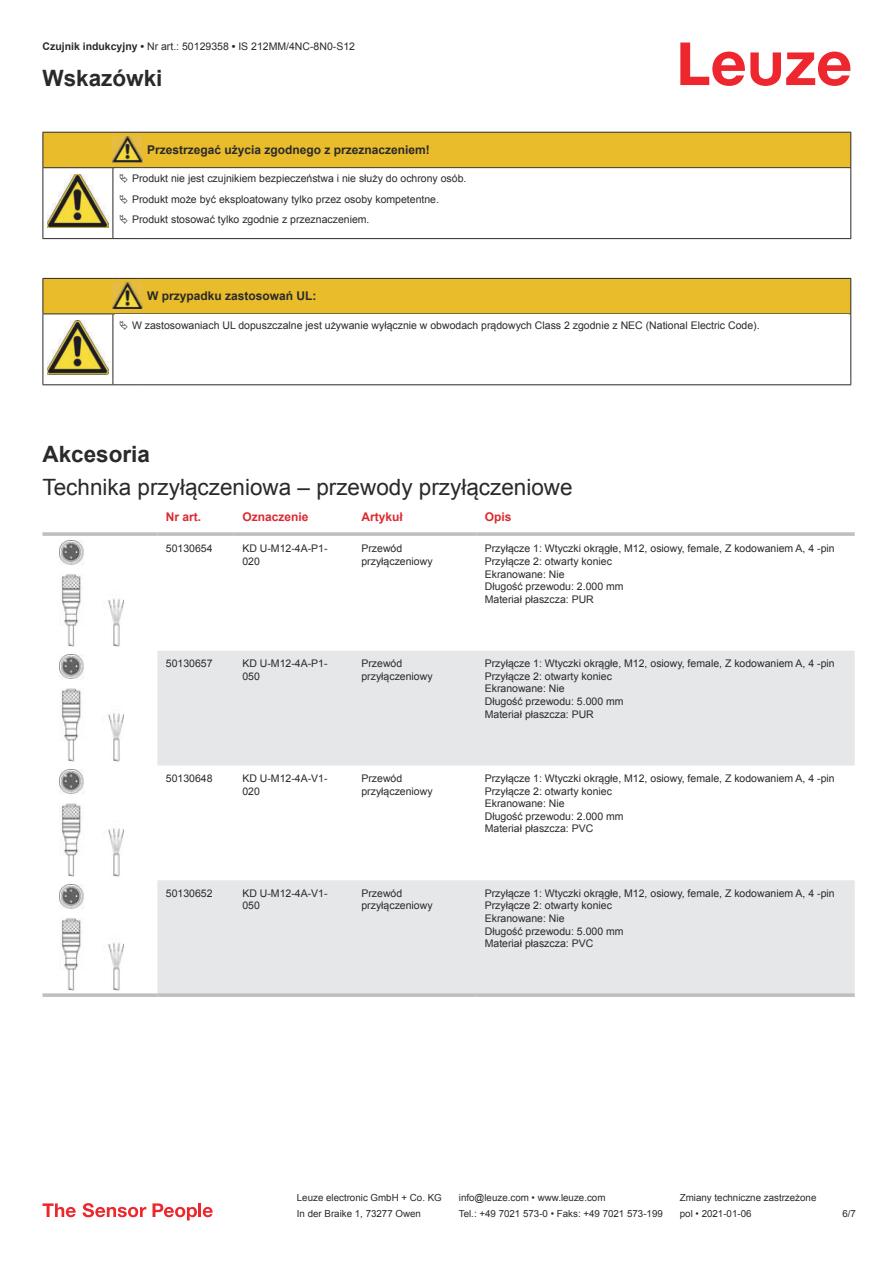
<style>
.page{position:relative;width:893px;height:1263px;background:#fff}
.page>*{position:absolute;margin:0;border:0;box-sizing:border-box;transform-origin:0 0}
.t1{font:22.5px "Arial";color:#2b292a}
.t2{font:700 22.5px "Arial";color:#2b292a}
.t3{font:700 12px "Arial";color:#2b292a}
.t4{font:700 12px "Arial";color:#db2a30}
.t5{font:10.5px/12.6px "Arial";color:#2b292a}
.t6{font:9.75px "Arial";color:#2b292a}
.s1{font-weight:700}
</style>
<div class="page">
<svg style="left:680px;top:43px;width:170px;height:43px"></svg>
<svg style="left:157px;top:651px;width:698px;height:342px;fill:#e6e7e9"></svg>
<svg style="left:43px;top:532px;width:114px;height:4px"></svg>
<hr style="left:157px;top:532px;width:77px;height:4px;background:#c6c7c9">
<svg style="left:234px;top:532px;width:119px;height:4px"></svg>
<svg style="left:353px;top:532px;width:123px;height:4px"></svg>
<hr style="left:476px;top:532px;width:379px;height:4px;background:#c6c7c9">
<svg style="left:43px;top:993px;width:114px;height:4px"></svg>
<hr style="left:157px;top:993px;width:77px;height:4px;background:#bdbfc1">
<hr style="left:234px;top:993px;width:119px;height:4px;background:#bdbfc1">
<svg style="left:353px;top:993px;width:123px;height:4px"></svg>
<hr style="left:476px;top:993px;width:379px;height:4px;background:#bdbfc1">
<img style="left:59px;top:540px;width:65px;height:106px">
<img style="left:59px;top:655px;width:65px;height:106px">
<img style="left:59px;top:770px;width:65px;height:106px">
<img style="left:59px;top:884px;width:65px;height:107px">
<svg style="left:43px;top:1203px;width:33px;height:14px"></svg>
<svg style="left:83px;top:1203px;width:63px;height:14px"></svg>
<svg style="left:153px;top:1203px;width:44px;height:17px"></svg>
<hr style="left:198px;top:1203px;width:3px;height:14px;background:#ed272d">
<svg style="left:203px;top:1207px;width:10px;height:10px"></svg>
<hr style="left:43px;top:238px;width:70px;height:1px;background:#2b292a">
<hr style="left:113px;top:238px;width:30px;height:1px;background:#2b292a">
<hr style="left:143px;top:238px;width:708px;height:1px;background:#2b292a">
<div style="left:44px;top:279px;width:806px;height:34px;background:#e8bc2a"></div>
<hr style="left:43px;top:278px;width:70px;height:1px;background:#2b292a">
<hr style="left:43px;top:279px;width:1px;height:34px;background:#2b292a">
<hr style="left:43px;top:313px;width:70px;height:1px;background:#2b292a">
<hr style="left:113px;top:278px;width:30px;height:1px;background:#2b292a">
<hr style="left:113px;top:313px;width:30px;height:1px;background:#2b292a">
<hr style="left:143px;top:278px;width:708px;height:1px;background:#2b292a">
<hr style="left:850px;top:279px;width:1px;height:34px;background:#2b292a">
<hr style="left:143px;top:313px;width:708px;height:1px;background:#2b292a">
<hr style="left:43px;top:314px;width:1px;height:66px;background:#2b292a">
<hr style="left:113px;top:314px;width:1px;height:66px;background:#2b292a">
<hr style="left:850px;top:314px;width:1px;height:66px;background:#2b292a">
<hr style="left:43px;top:384px;width:70px;height:1px;background:#2b292a">
<hr style="left:113px;top:384px;width:30px;height:1px;background:#2b292a">
<hr style="left:143px;top:384px;width:708px;height:1px;background:#2b292a">
<img style="left:113px;top:283px;width:30px;height:26px">
<img style="left:47px;top:320px;width:61px;height:54px">
<svg style="left:43px;top:132px;width:808px;height:106px"></svg>
<p class="t5" style="left:43px;top:41px;width:314px"><span class="s1">Czujnik indukcyjny •</span> Nr art.: 50129358 <span class="s1">•</span> IS 212MM/4NC-8N0-S12</p>
<h1 class="t2" style="left:43px;top:70px;width:122px">Wskazówki</h1>
<p class="t3" style="left:147px;top:141px;width:284px">Przestrzegać użycia zgodnego z przeznaczeniem!</p>
<p class="t5" style="left:132px;top:169px;width:336px;line-height:20.2px">Produkt nie jest czujnikiem bezpieczeństwa i nie służy do ochrony osób.<br>Produkt może być eksploatowany tylko przez osoby kompetentne.<br>Produkt stosować tylko zgodnie z przeznaczeniem.</p>
<p class="t3" style="left:147px;top:288px;width:171px">W przypadku zastosowań UL:</p>
<p class="t5" style="left:132px;top:319px;width:629px">W zastosowaniach UL dopuszczalne jest używanie wyłącznie w obwodach prądowych Class 2 zgodnie z NEC (National Electric Code).</p>
<h1 class="t2" style="left:43px;top:445px;width:109px">Akcesoria</h1>
<h1 class="t1" style="left:43px;top:472px;width:532px">Technika przyłączeniowa – przewody przyłączeniowe</h1>
<p class="t4" style="left:166px;top:513px;width:37px">Nr art.</p>
<p class="t4" style="left:242px;top:513px;width:68px">Oznaczenie</p>
<p class="t4" style="left:361px;top:509px;width:43px">Artykuł</p>
<p class="t4" style="left:485px;top:513px;width:28px">Opis</p>
<p class="t5" style="left:166px;top:542px;width:48px">50130654</p>
<p class="t5" style="left:242px;top:543px;width:87px">KD U-M12-4A-P1-<br>020</p>
<p class="t5" style="left:361px;top:543px;width:73px">Przewód przyłączeniowy</p>
<p class="t5" style="left:485px;top:542px;width:351px">Przyłącze 1: Wtyczki okrągłe, M12, osiowy, female, Z kodowaniem A, 4 -pin Przyłącze 2: otwarty koniec<br>Ekranowane: Nie<br>Długość przewodu: 2.000 mm<br>Materiał płaszcza: PUR</p>
<p class="t5" style="left:166px;top:657px;width:48px">50130657</p>
<p class="t5" style="left:242px;top:658px;width:87px">KD U-M12-4A-P1-<br>050</p>
<p class="t5" style="left:361px;top:658px;width:73px">Przewód przyłączeniowy</p>
<p class="t5" style="left:485px;top:657px;width:351px">Przyłącze 1: Wtyczki okrągłe, M12, osiowy, female, Z kodowaniem A, 4 -pin Przyłącze 2: otwarty koniec<br>Ekranowane: Nie<br>Długość przewodu: 5.000 mm<br>Materiał płaszcza: PUR</p>
<p class="t5" style="left:166px;top:772px;width:48px">50130648</p>
<p class="t5" style="left:242px;top:773px;width:87px">KD U-M12-4A-V1-<br>020</p>
<p class="t5" style="left:361px;top:773px;width:73px">Przewód przyłączeniowy</p>
<p class="t5" style="left:485px;top:772px;width:351px">Przyłącze 1: Wtyczki okrągłe, M12, osiowy, female, Z kodowaniem A, 4 -pin Przyłącze 2: otwarty koniec<br>Ekranowane: Nie<br>Długość przewodu: 2.000 mm<br>Materiał płaszcza: PVC</p>
<p class="t5" style="left:166px;top:887px;width:48px">50130652</p>
<p class="t5" style="left:242px;top:888px;width:87px">KD U-M12-4A-V1-<br>050</p>
<p class="t5" style="left:361px;top:888px;width:73px">Przewód przyłączeniowy</p>
<p class="t5" style="left:485px;top:887px;width:351px">Przyłącze 1: Wtyczki okrągłe, M12, osiowy, female, Z kodowaniem A, 4 -pin Przyłącze 2: otwarty koniec<br>Ekranowane: Nie<br>Długość przewodu: 5.000 mm<br>Materiał płaszcza: PVC</p>
<p class="t6" style="left:297px;top:1191px;width:146px">Leuze electronic GmbH + Co. KG</p>
<p class="t6" style="left:459px;top:1191px;width:148px">info@leuze.com • www.leuze.com</p>
<p class="t6" style="left:680px;top:1191px;width:138px">Zmiany techniczne zastrzeżone</p>
<p class="t6" style="left:297px;top:1210px;width:126px">In der Braike 1, 73277 Owen</p>
<p class="t6" style="left:459px;top:1207px;width:205px">Tel.: +49 7021 573-0 • Faks: +49 7021 573-199</p>
<p class="t6" style="left:680px;top:1207px;width:73px">pol • 2021-01-06</p>
<p class="t6" style="left:842px;top:1207px;width:15px">6 /7</p>
</div>
